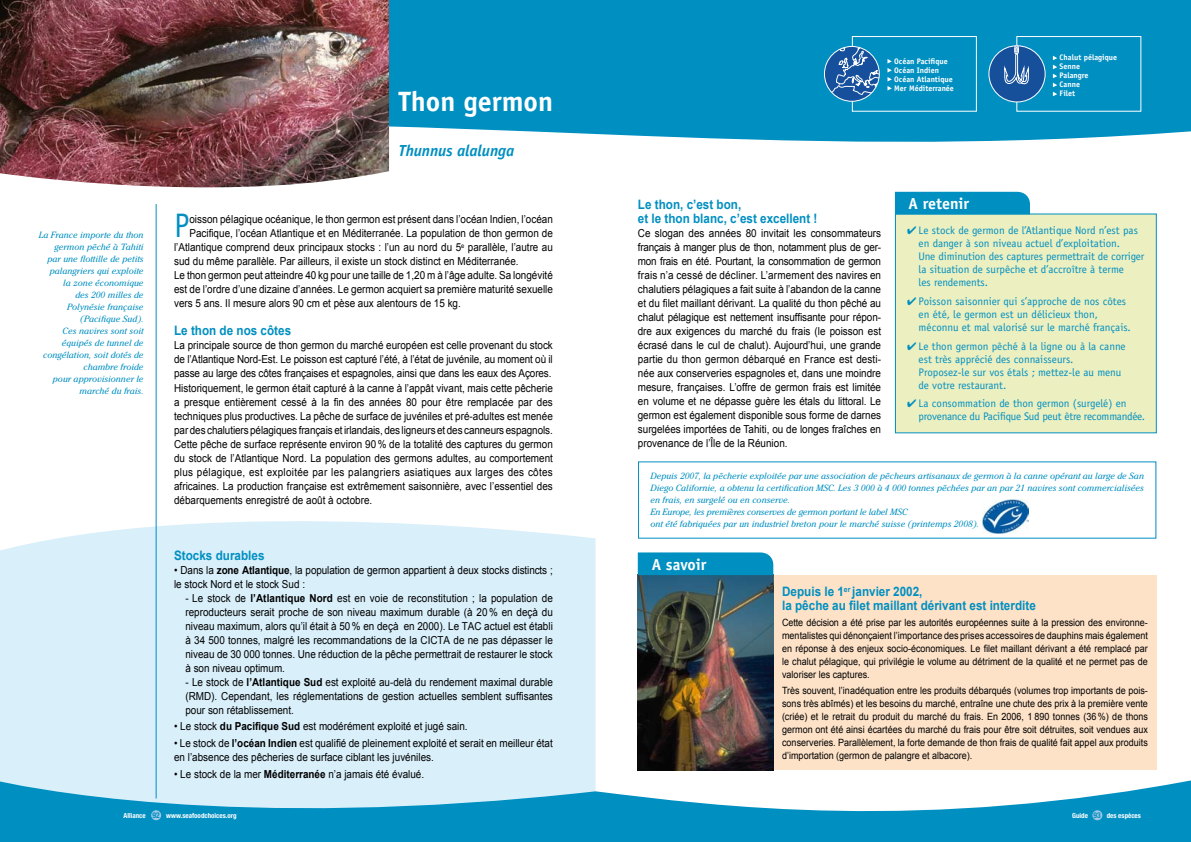
<style>
.page{position:relative;width:1191px;height:842px;background:#fff}
.page>*{position:absolute;margin:0;border:0;box-sizing:border-box;transform-origin:0 0}
.t1{font:34.1px "Officina Sans";color:#008fc1;scale:.9 1}
.t2{font:700 28px "Officina Sans";color:#fff}
.t3{font:700 16px "Officina Sans";color:#fff}
.t4{font:italic 700 16px "Officina Sans";letter-spacing:-.01em;color:#008fc1}
.t5{font:700 13px/14px "Arial";color:#008fc1;scale:.9 1}
.t6{font:11px/14px "Arial";color:#000;text-align:justify;scale:.9 1}
.t7{font:11px/13px "Officina Sans";color:#008fc1}
.t8{font:11px/13px "Officina Sans";letter-spacing:-.02em;color:#008fc1}
.t9{font:10px/13px "Arial";color:#000;text-align:justify;scale:.9 1}
.t10{font:italic 9px/12px "Cheltenham";color:#008fc1}
.t11{font:700 8px/9px "Officina Sans";color:#fff}
.t12{font:700 condensed 7px "Helvetica Neue";color:#fff}
.s1{font-weight:700}
.s2{font-size:8px;color:#008fc1}
</style>
<div class="page">
<svg style="left:0;top:491px;width:595px;height:287px;fill:#d9effa"></svg>
<div style="left:895px;top:214px;width:261px;height:219px;background:#ecefc0"></div>
<div style="left:895px;top:192px;width:135px;height:22px;background:#008fc1"></div>
<div style="left:638px;top:575px;width:518px;height:195px;background:#fde2c8"></div>
<div style="left:389px;top:0;width:802px;height:142px;background:#008fc1"></div>
<svg style="left:0;top:778px;width:1191px;height:64px;fill:#008fc1"></svg>
<hr style="left:156px;top:204px;width:1px;height:594px;background:#008fc1">
<div style="left:151px;top:810px;width:10px;height:10px;background:#a1c9e6;border-radius:50%"></div>
<div style="left:1092px;top:810px;width:10px;height:10px;background:#a1c9e6;border-radius:50%"></div>
<img style="left:0;top:0;width:389px;height:188px">
<img style="left:638px;top:575px;width:135px;height:195px">
<div style="left:852px;top:36px;width:125px;height:76px;border:1px solid #fff"></div>
<svg style="left:887px;top:59px;width:5px;height:32px"></svg>
<svg style="left:824px;top:46px;width:55px;height:55px"></svg>
<div style="left:824px;top:46px;width:55px;height:56px;border:1px solid #fff;border-radius:50%"></div>
<div style="left:1016px;top:36px;width:125px;height:76px;border:1px solid #fff"></div>
<svg style="left:1053px;top:56px;width:4px;height:40px"></svg>
<div style="left:989px;top:46px;width:56px;height:56px;background:#164f9a;border-radius:28px"></div>
<svg style="left:1004px;top:46px;width:25px;height:38px"></svg>
<div style="left:988px;top:45px;width:57px;height:57px;border:1px solid #fff;border-radius:50%"></div>
<img style="left:982px;top:500px;width:46px;height:33px">
<div style="left:638px;top:552px;width:135px;height:23px;background:#008fc1"></div>
<p class="t10" style="left:39px;top:229px;width:106px;text-align:right">La France importe du thon germon pêché à Tahiti<br>par une flottille de petits palangriers qui exploite<br>la zone économique<br>des 200 milles de<br>Polynésie française (Pacifique Sud).<br>Ces navires sont soit équipés de tunnel de congélation, soit dotés de chambre froide<br>pour approvisionner le marché du frais.</p>
<h2 class="t2" style="left:398px;top:84px;width:156px">Thon germon</h2>
<h3 class="t4" style="left:398px;top:141px;width:117px">Thunnus alalunga</h3>
<h1 class="t1" style="left:174px;top:206px;width:19px">P</h1>
<p class="t6" style="left:189px;top:213px;width:405px">oisson pélagique océanique, le thon germon est présent dans l’océan Indien, l’océan</p>
<p class="t6" style="left:189px;top:227px;width:405px">Pacifique, l’océan Atlantique et en Méditerranée. La population de thon germon de</p>
<p class="t6" style="left:174px;top:241px;width:422px">l’Atlantique comprend deux principaux stocks : l’un au nord du 5<sup>e</sup> parallèle, l’autre au</p>
<p class="t6" style="left:174px;top:255px;width:384px">sud du même parallèle. Par ailleurs, il existe un stock distinct en Méditerranée.</p>
<p class="t6" style="left:174px;top:269px;width:422px">Le thon germon peut atteindre 40 kg pour une taille de 1,20 m à l’âge adulte. Sa longévité</p>
<p class="t6" style="left:174px;top:283px;width:422px">est de l’ordre d’une dizaine d’années. Le germon acquiert sa première maturité sexuelle</p>
<p class="t6" style="left:174px;top:297px;width:320px">vers 5 ans. Il mesure alors 90 cm et pèse aux alentours de 15 kg.</p>
<p class="t5" style="left:174px;top:324px;width:132px">Le thon de nos côtes</p>
<p class="t6" style="left:174px;top:339px;width:422px;text-align:left">La principale source de thon germon du marché européen est celle provenant du stock de l’Atlantique Nord-Est. Le poisson est capturé l’été, à l’état de juvénile, au moment où il passe au large des côtes françaises et espagnoles, ainsi que dans les eaux des Açores.<br>Historiquement, le germon était capturé à la canne à l’appât vivant, mais cette pêcherie a presque entièrement cessé à la fin des années 80 pour être remplacée par des techniques plus productives. La pêche de surface de juvéniles et pré-adultes est menée par des chalutiers pélagiques français et irlandais, des ligneurs et des canneurs espagnols.<br>Cette pêche de surface représente environ 90 % de la totalité des captures du germon du stock de l’Atlantique Nord. La population des germons adultes, au comportement plus pélagique, est exploitée par les palangriers asiatiques aux larges des côtes africaines. La production française est extrêmement saisonnière, avec l’essentiel des débarquements enregistré de août à octobre.</p>
<p class="t5" style="left:174px;top:548px;width:102px">Stocks durables</p>
<p class="t6" style="left:174px;top:563px;width:422px">• Dans la <span class="s1">zone Atlantique</span>, la population de germon appartient à deux stocks distincts ; le stock Nord et le stock Sud :</p>
<p class="t6" style="left:185px;top:591px;width:410px">- Le stock de <span class="s1">l’Atlantique Nord</span> est en voie de reconstitution ; la population de reproducteurs serait proche de son niveau maximum durable (à 20 % en deçà du niveau maximum, alors qu’il était à 50 % en deçà en 2000). Le TAC actuel est établi à 34 500 tonnes, malgré les recommandations de la CICTA de ne pas dépasser le niveau de 30 000 tonnes. Une réduction de la pêche permettrait de restaurer le stock à son niveau optimum.</p>
<p class="t6" style="left:185px;top:675px;width:410px">- Le stock de <span class="s1">l’Atlantique Sud</span> est exploité au-delà du rendement maximal durable (RMD). Cependant, les réglementations de gestion actuelles semblent suffisantes pour son rétablissement.</p>
<p class="t6" style="left:174px;top:719px;width:328px">• Le stock <span class="s1">du Pacifique Sud</span> est modérément exploité et jugé sain.</p>
<p class="t6" style="left:174px;top:736px;width:422px">• Le stock de <span class="s1">l’océan Indien</span> est qualifié de pleinement exploité et serait en meilleur état en l’absence des pêcheries de surface ciblant les juvéniles.</p>
<p class="t6" style="left:174px;top:767px;width:279px">• Le stock de la mer <span class="s1">Méditerranée</span> n’a jamais été évalué.</p>
<p class="t11" style="left:894px;top:56px;width:61px">Océan Pacifique<br>Océan Indien<br>Océan Atlantique<br>Mer Méditerranée</p>
<p class="t11" style="left:1059px;top:53px;width:59px">Chalut pélagique<br>Senne<br>Palangre<br>Canne<br>Filet</p>
<p class="t5" style="left:638px;top:198px;width:201px">Le thon, c’est bon,<br>et le thon blanc, c’est excellent !</p>
<p class="t6" style="left:638px;top:226px;width:272px">Ce slogan des années 80 invitait les consommateurs français à manger plus de thon, notamment plus de ger&shy;mon frais en été. Pourtant, la consommation de germon frais n’a cessé de décliner. L’armement des navires en chalutiers pélagiques a fait suite à l’abandon de la canne et du filet maillant dérivant. La qualité du thon pêché au chalut pélagique est nettement insuffisante pour répon&shy;dre aux exigences du marché du frais (le poisson est écrasé dans le cul de chalut). Aujourd’hui, une grande partie du thon germon débarqué en France est desti&shy;née aux conserveries espagnoles et, dans une moindre mesure, françaises. L’offre de germon frais est limitée en volume et ne dépasse guère les étals du littoral. Le germon est également disponible sous forme de darnes surgelées importées de Tahiti, ou de longes fraîches en provenance de l’Île de la Réunion.</p>
<h3 class="t3" style="left:908px;top:193px;width:62px">A retenir</h3>
<p class="t7" style="left:918px;top:224px;width:227px;text-indent:-11px">✔ Le stock de germon de l’Atlantique Nord n’est pas en danger à son niveau actuel d’exploitation.<br>Une diminution des captures permettrait de corriger la situation de surpêche et d’accroître à terme<br>les rendements.</p>
<p class="t7" style="left:918px;top:295px;width:214px;text-indent:-11px">✔ Poisson saisonnier qui s’approche de nos côtes en été, le germon est un délicieux thon, méconnu et mal valorisé sur le marché français.</p>
<p class="t7" style="left:918px;top:339px;width:208px;text-indent:-11px">✔ Le thon germon pêché à la ligne ou à la canne est très apprécié des connaisseurs.<br>Proposez-le sur vos étals ; mettez-le au menu de votre restaurant.</p>
<p class="t8" style="left:918px;top:397px;width:228px;text-indent:-11px">✔ La consommation de thon germon (surgelé) en provenance du Pacifique Sud peut être recommandée.</p>
<p class="t10" style="left:650px;top:470px;width:495px">Depuis 2007, la pêcherie exploitée par une association de pêcheurs artisanaux de germon à la canne opérant au large de San Diego Californie, a obtenu la certification MSC. Les 3 000 à 4 000 tonnes pêchées par an par 21 navires sont commercialisées en frais, en surgelé ou en conserve.<br>En Europe, les premières conserves de germon portant le label MSC<br>ont été fabriquées par un industriel breton pour le marché suisse (printemps 2008).</p>
<h3 class="t3" style="left:651px;top:554px;width:56px">A savoir</h3>
<p class="t5" style="left:782px;top:584px;width:283px">Depuis le 1<sup>er</sup> janvier 2002,<br>la pêche au filet maillant dérivant est interdite</p>
<p class="t9" style="left:782px;top:616px;width:408px">Cette décision a été prise par les autorités européennes suite à la pression des environne&shy;mentalistes qui dénonçaient l’importance des prises accessoires de dauphins mais également en réponse à des enjeux socio-économiques. Le filet maillant dérivant a été remplacé par le chalut pélagique, qui privilégie le volume au détriment de la qualité et ne permet pas de valoriser les captures.</p>
<p class="t9" style="left:782px;top:684px;width:408px">Très souvent, l’inadéquation entre les produits débarqués (volumes trop importants de pois&shy;sons très abîmés) et les besoins du marché, entraîne une chute des prix à la première vente (criée) et le retrait du produit du marché du frais. En 2006, 1 890 tonnes (36 %) de thons germon ont été ainsi écartées du marché du frais pour être soit détruites, soit vendues aux conserveries. Parallèlement, la forte demande de thon frais de qualité fait appel aux produits d’importation (germon de palangre et albacore).</p>
<p class="t12" style="left:123px;top:811px;width:115px">Alliance <span class="s2">92</span> www.seafoodchoices.org</p>
<p class="t12" style="left:1072px;top:811px;width:70px">Guide <span class="s2">93</span> des espèces</p>
</div>
